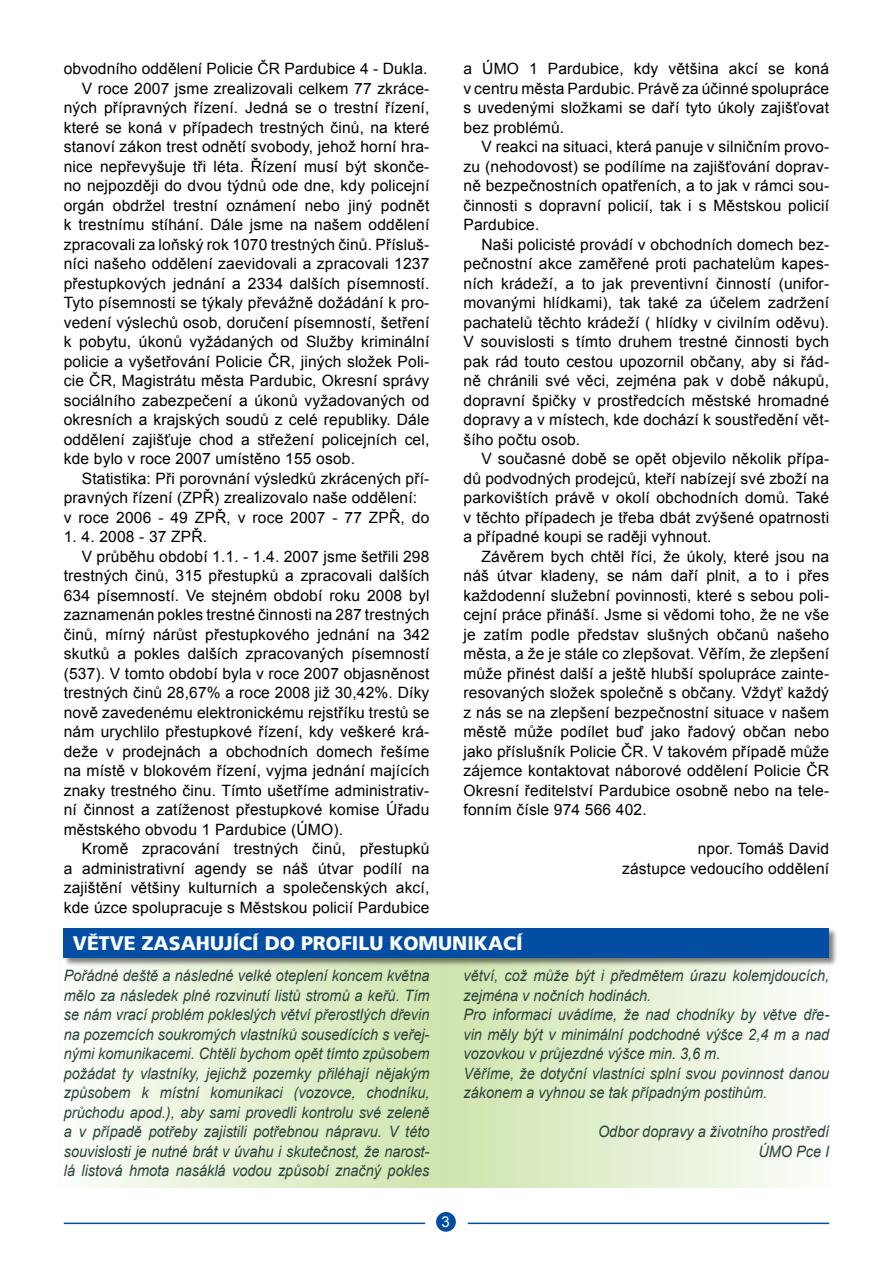
<style>
.page{position:relative;width:893px;height:1263px;background:#fff}
.page>*{position:absolute;margin:0;border:0;box-sizing:border-box;transform-origin:0 0}
.t1{font:900 19.5px "Frutiger CE";color:#fff}
.t2{font:italic 15.75px/19.5px "Arial";color:#2b4439;text-align:justify;scale:.92 1}
.t3{font:15.6px/19.5px "Arial";letter-spacing:.01em;color:#000;text-align:justify}
.t4{font:15px "Arial";color:#fff}
</style>
<div class="page">
<hr style="left:64px;top:1222px;width:361px;height:2px;background:#034ea2">
<hr style="left:468px;top:1222px;width:361px;height:2px;background:#034ea2">
<svg style="left:88px;top:967px;width:711px;height:220px;background:#e3efd0"></svg>
<div style="left:436px;top:1212px;width:20px;height:20px;background:#034ea2;border-radius:50%"></div>
<div style="left:62px;top:926px;width:777px;height:41px;background:#000;opacity:.5"></div>
<div style="left:64px;top:928px;width:765px;height:30px;background:#034ea2"></div>
<p class="t3" style="left:64px;top:59px;width:365px">obvodního oddělení Policie ČR Pardubice 4 - Dukla.</p>
<p class="t3" style="left:82px;top:79px;width:349px">V roce 2007 jsme zrealizovali celkem 77 zkráce-</p>
<p class="t3" style="left:64px;top:98px;width:367px">ných přípravných řízení. Jedná se o trestní řízení,</p>
<p class="t3" style="left:64px;top:118px;width:367px">které se koná v případech trestných činů, na které</p>
<p class="t3" style="left:64px;top:137px;width:367px">stanoví zákon trest odnětí svobody, jehož horní hra-</p>
<p class="t3" style="left:64px;top:157px;width:367px">nice nepřevyšuje tři léta. Řízení musí být skonče-</p>
<p class="t3" style="left:64px;top:176px;width:367px">no nejpozději do dvou týdnů ode dne, kdy policejní</p>
<p class="t3" style="left:64px;top:196px;width:367px">orgán obdržel trestní oznámení nebo jiný podnět</p>
<p class="t3" style="left:64px;top:215px;width:367px">k trestnímu stíhání. Dále jsme na našem oddělení</p>
<p class="t3" style="left:64px;top:235px;width:367px">zpracovali za loňský rok 1070 trestných činů. Přísluš-</p>
<p class="t3" style="left:64px;top:254px;width:367px">níci našeho oddělení zaevidovali a zpracovali 1237</p>
<p class="t3" style="left:64px;top:274px;width:367px">přestupkových jednání a 2334 dalších písemností.</p>
<p class="t3" style="left:64px;top:293px;width:367px">Tyto písemnosti se týkaly převážně dožádání k pro-</p>
<p class="t3" style="left:64px;top:313px;width:367px">vedení výslechů osob, doručení písemností, šetření</p>
<p class="t3" style="left:64px;top:332px;width:367px">k pobytu, úkonů vyžádaných od Služby kriminální</p>
<p class="t3" style="left:64px;top:352px;width:367px">policie a vyšetřování Policie ČR, jiných složek Poli-</p>
<p class="t3" style="left:64px;top:371px;width:367px">cie ČR, Magistrátu města Pardubic, Okresní správy</p>
<p class="t3" style="left:64px;top:391px;width:367px">sociálního zabezpečení a úkonů vyžadovaných od</p>
<p class="t3" style="left:64px;top:410px;width:367px">okresních a krajských soudů z celé republiky. Dále</p>
<p class="t3" style="left:64px;top:430px;width:367px">oddělení zajišťuje chod a střežení policejních cel,</p>
<p class="t3" style="left:64px;top:449px;width:293px">kde bylo v roce 2007 umístěno 155 osob.</p>
<p class="t3" style="left:82px;top:469px;width:349px">Statistika: Při porovnání výsledků zkrácených pří-</p>
<p class="t3" style="left:64px;top:488px;width:355px">pravných řízení (ZPŘ) zrealizovalo naše oddělení:</p>
<p class="t3" style="left:64px;top:508px;width:367px">v roce 2006 - 49 ZPŘ, v roce 2007 - 77 ZPŘ, do</p>
<p class="t3" style="left:64px;top:527px;width:145px">1. 4. 2008 - 37 ZPŘ.</p>
<p class="t3" style="left:82px;top:547px;width:349px">V průběhu období 1.1. - 1.4. 2007 jsme šetřili 298</p>
<p class="t3" style="left:64px;top:566px;width:367px">trestných činů, 315 přestupků a zpracovali dalších</p>
<p class="t3" style="left:64px;top:586px;width:367px">634 písemností. Ve stejném období roku 2008 byl</p>
<p class="t3" style="left:64px;top:605px;width:367px">zaznamenán pokles trestné činnosti na 287 trestných</p>
<p class="t3" style="left:64px;top:625px;width:367px">činů, mírný nárůst přestupkového jednání na 342</p>
<p class="t3" style="left:64px;top:644px;width:367px">skutků a pokles dalších zpracovaných písemností</p>
<p class="t3" style="left:64px;top:664px;width:367px">(537). V tomto období byla v roce 2007 objasněnost</p>
<p class="t3" style="left:64px;top:683px;width:367px">trestných činů 28,67% a roce 2008 již 30,42%. Díky</p>
<p class="t3" style="left:64px;top:703px;width:367px">nově zavedenému elektronickému rejstříku trestů se</p>
<p class="t3" style="left:64px;top:722px;width:367px">nám urychlilo přestupkové řízení, kdy veškeré krá-</p>
<p class="t3" style="left:64px;top:742px;width:367px">deže v prodejnách a obchodních domech řešíme</p>
<p class="t3" style="left:64px;top:761px;width:367px">na místě v blokovém řízení, vyjma jednání majících</p>
<p class="t3" style="left:64px;top:781px;width:367px">znaky trestného činu. Tímto ušetříme administrativ-</p>
<p class="t3" style="left:64px;top:800px;width:367px">ní činnost a zatíženost přestupkové komise Úřadu</p>
<p class="t3" style="left:64px;top:820px;width:281px">městského obvodu 1 Pardubice (ÚMO).</p>
<p class="t3" style="left:82px;top:839px;width:349px">Kromě zpracování trestných činů, přestupků</p>
<p class="t3" style="left:64px;top:859px;width:367px">a administrativní agendy se náš útvar podílí na</p>
<p class="t3" style="left:64px;top:878px;width:367px">zajištění většiny kulturních a společenských akcí,</p>
<p class="t3" style="left:64px;top:898px;width:367px">kde úzce spolupracuje s Městskou policií Pardubice</p>
<p class="t3" style="left:463px;top:59px;width:367px">a ÚMO 1 Pardubice, kdy většina akcí se koná v centru města Pardubic. Právě za účinné spolupráce s uvedenými složkami se daří tyto úkoly zajišťovat bez problémů.</p>
<p class="t3" style="left:463px;top:137px;width:367px;text-indent:18px">V reakci na situaci, která panuje v silničním provo&shy;zu (nehodovost) se podílíme na zajišťování doprav&shy;ně bezpečnostních opatřeních, a to jak v rámci sou&shy;činnosti s dopravní policií, tak i s Městskou policií Pardubice.</p>
<p class="t3" style="left:463px;top:235px;width:367px;text-indent:18px">Naši policisté provádí v obchodních domech bez&shy;pečnostní akce zaměřené proti pachatelům kapes&shy;ních krádeží, a to jak preventivní činností (unifor&shy;movanými hlídkami), tak také za účelem zadržení pachatelů těchto krádeží ( hlídky v civilním oděvu).<br>V souvislosti s tímto druhem trestné činnosti bych pak rád touto cestou upozornil občany, aby si řád&shy;ně chránili své věci, zejména pak v době nákupů, dopravní špičky v prostředcích městské hromadné dopravy a v místech, kde dochází k soustředění vět&shy;šího počtu osob.</p>
<p class="t3" style="left:463px;top:449px;width:367px;text-indent:18px">V současné době se opět objevilo několik přípa&shy;dů podvodných prodejců, kteří nabízejí své zboží na parkovištích právě v okolí obchodních domů. Také v těchto případech je třeba dbát zvýšené opatrnosti a případné koupi se raději vyhnout.</p>
<p class="t3" style="left:463px;top:547px;width:367px;text-indent:18px">Závěrem bych chtěl říci, že úkoly, které jsou na náš útvar kladeny, se nám daří plnit, a to i přes každodenní služební povinnosti, které s sebou poli&shy;cejní práce přináší. Jsme si vědomi toho, že ne vše je zatím podle představ slušných občanů našeho města, a že je stále co zlepšovat. Věřím, že zlepšení může přinést další a ještě hlubší spolupráce zainte&shy;resovaných složek společně s občany. Vždyť každý z nás se na zlepšení bezpečnostní situace v našem městě může podílet buď jako řadový občan nebo jako příslušník Policie ČR. V takovém případě může zájemce kontaktovat náborové oddělení Policie ČR Okresní ředitelství Pardubice osobně nebo na tele&shy;fonním čísle 974 566 402.</p>
<p class="t3" style="left:622px;top:839px;width:208px;text-align:right">npor. Tomáš David<br>zástupce vedoucího oddělení</p>
<p class="t1" style="left:73px;top:932px;width:451px">VĚTVE ZASAHUJÍCÍ DO PROFILU KOMUNIKACÍ</p>
<p class="t2" style="left:64px;top:966px;width:399px">Pořádné deště a následné velké oteplení koncem května mělo za následek plné rozvinutí listů stromů a keřů. Tím se nám vrací problém pokleslých větví přerostlých dřevin na pozemcích soukromých vlastníků sousedících s veřej&shy;nými komunikacemi. Chtěli bychom opět tímto způsobem požádat ty vlastníky, jejichž pozemky přiléhají nějakým způsobem k místní komunikaci (vozovce, chodníku, průchodu apod.), aby sami provedli kontrolu své zeleně a v případě potřeby zajistili potřebnou nápravu. V této souvislosti je nutné brát v úvahu i skutečnost, že narost&shy;lá listová hmota nasáklá vodou způsobí značný pokles</p>
<p class="t2" style="left:463px;top:966px;width:399px;text-align:left">větví, což může být i předmětem úrazu kolemjdoucích, zejména v nočních hodinách.<br>Pro informaci uvádíme, že nad chodníky by větve dře&shy;vin měly být v minimální podchodné výšce 2,4 m a nad vozovkou v průjezdné výšce min. 3,6 m.<br>Věříme, že dotyční vlastníci splní svou povinnost danou zákonem a vyhnou se tak případným postihům.</p>
<p class="t2" style="left:598px;top:1122px;width:253px;text-align:right">Odbor dopravy a životního prostředí<br>ÚMO Pce I</p>
<p class="t4" style="left:441px;top:1212px;width:10px">3</p>
</div>
